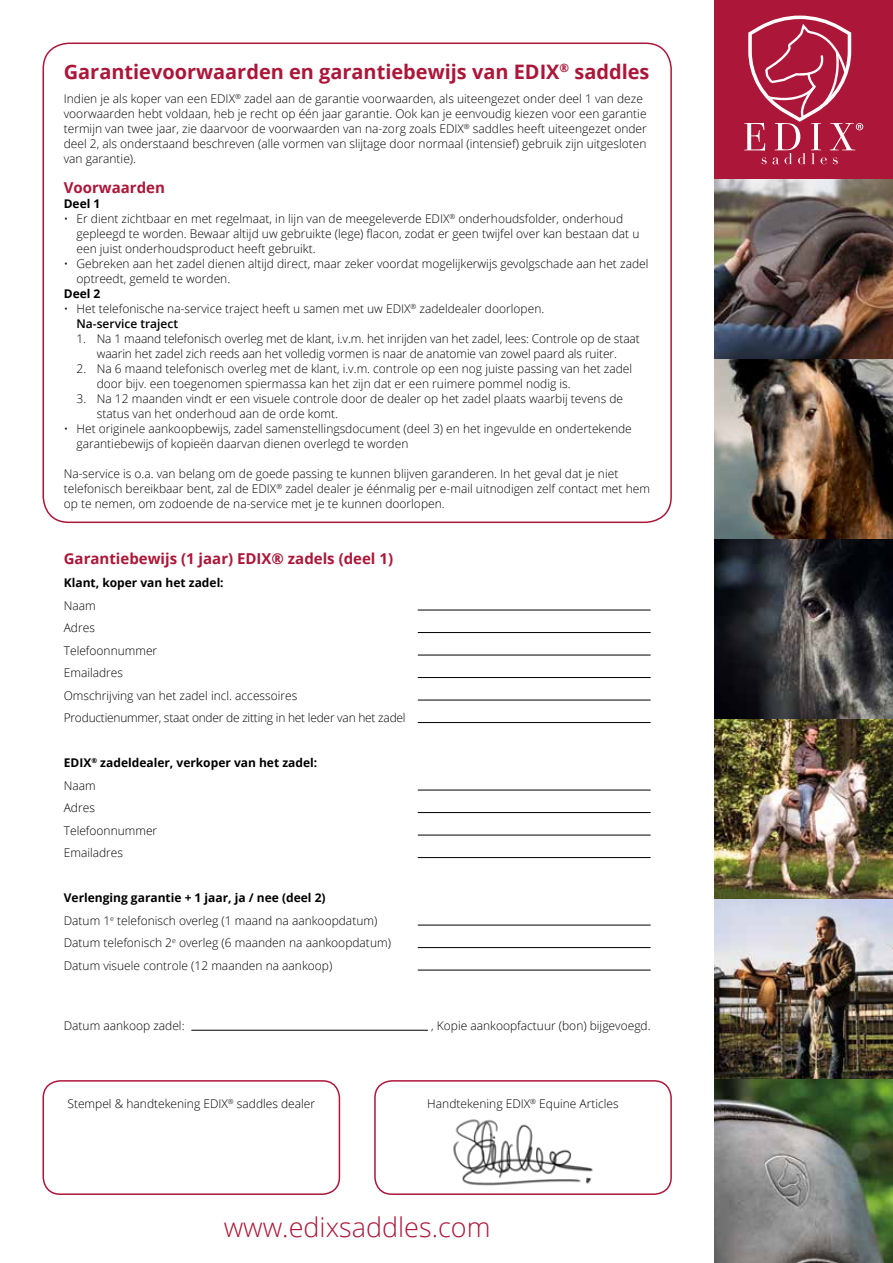
<style>
.page{position:relative;width:893px;height:1263px;background:#fff}
.page>*{position:absolute;margin:0;border:0;box-sizing:border-box;transform-origin:0 0}
.t1{font:300 27px "Open Sans";color:#ac1638}
.t2{font:700 19.95px "Open Sans";color:#ac1638}
.t3{font:700 15px "Open Sans";color:#ac1638}
.t4{font:300 12px/15px "Open Sans";color:#000}
.t5{font:700 12px/22.5px "Open Sans";color:#000}
.s1{font-weight:600}
.s2{font-weight:300}
.s3{font-weight:700}
</style>
<div class="page">
<div style="left:714px;top:0;width:179px;height:180px;background:#ac1638"></div>
<svg style="left:744px;top:16px;width:119px;height:148px"></svg>
<img style="left:714px;top:180px;width:179px;height:1083px">
<hr style="left:418px;top:610px;width:233px;height:1px;background:#000">
<hr style="left:418px;top:632px;width:233px;height:1px;background:#000">
<hr style="left:418px;top:655px;width:233px;height:1px;background:#000">
<hr style="left:418px;top:677px;width:233px;height:1px;background:#000">
<hr style="left:418px;top:700px;width:233px;height:1px;background:#000">
<hr style="left:418px;top:722px;width:233px;height:1px;background:#000">
<hr style="left:418px;top:790px;width:233px;height:1px;background:#000">
<hr style="left:418px;top:812px;width:233px;height:1px;background:#000">
<hr style="left:418px;top:835px;width:233px;height:1px;background:#000">
<hr style="left:418px;top:857px;width:233px;height:1px;background:#000">
<hr style="left:418px;top:925px;width:233px;height:1px;background:#000">
<hr style="left:418px;top:947px;width:233px;height:1px;background:#000">
<hr style="left:418px;top:970px;width:233px;height:1px;background:#000">
<div style="left:43px;top:43px;width:629px;height:480px;border:2px solid #ac1638;border-radius:26px"></div>
<div style="left:43px;top:1080px;width:297px;height:115px;border:2px solid #ac1638;border-radius:17px"></div>
<div style="left:374px;top:1080px;width:298px;height:115px;border:2px solid #ac1638;border-radius:17px"></div>
<hr style="left:191px;top:1030px;width:237px;height:1px;background:#000">
<img style="left:453px;top:1119px;width:140px;height:67px">
<h2 class="t2" style="left:64px;top:58px;width:587px">Garantievoorwaarden en garantiebewijs van EDIX<sup>®</sup> saddles</h2>
<p class="t4" style="left:64px;top:91px;width:585px">Indien je als koper van een EDIX<sup>®</sup> zadel aan de garantie voorwaarden, als uiteengezet onder deel 1 van deze voorwaarden hebt voldaan, heb je recht op één jaar garantie. Ook kan je eenvoudig kiezen voor een garantie termijn van twee jaar, zie daarvoor de voorwaarden van na-zorg zoals EDIX<sup>®</sup> saddles heeft uiteengezet onder deel 2, als onderstaand beschreven (alle vormen van slijtage door normaal (intensief) gebruik zijn uitgesloten van garantie).</p>
<p class="t3" style="left:64px;top:177px;width:103px">Voorwaarden</p>
<p class="t5" style="left:64px;top:192px;width:38px">Deel 1</p>
<p class="t4" style="left:77px;top:211px;width:564px;text-indent:-13px">• Er dient zichtbaar en met regelmaat, in lijn van de meegeleverde EDIX<sup>®</sup> onderhoudsfolder, onderhoud gepleegd te worden. Bewaar altijd uw gebruikte (lege) flacon, zodat er geen twijfel over kan bestaan dat u een juist onderhoudsproduct heeft gebruikt.</p>
<p class="t4" style="left:77px;top:256px;width:573px;text-indent:-13px">• Gebreken aan het zadel dienen altijd direct, maar zeker voordat mogelijkerwijs gevolgschade aan het zadel optreedt, gemeld te worden.</p>
<p class="t5" style="left:64px;top:282px;width:38px">Deel 2</p>
<p class="t4" style="left:77px;top:301px;width:469px;text-indent:-13px">• Het telefonische na-service traject heeft u samen met uw EDIX<sup>®</sup> zadeldealer doorlopen.<br><span class="s1">Na-service traject</span></p>
<p class="t4" style="left:77px;top:331px;width:565px;text-align:center">1. Na 1 maand telefonisch overleg met de klant, i.v.m. het inrijden van het zadel, lees: Controle op de staat waarin het zadel zich reeds aan het volledig vormen is naar de anatomie van zowel paard als ruiter.</p>
<p class="t4" style="left:97px;top:361px;width:537px;text-indent:-20px">2. Na 6 maand telefonisch overleg met de klant, i.v.m. controle op een nog juiste passing van het zadel door bijv. een toegenomen spiermassa kan het zijn dat er een ruimere pommel nodig is.</p>
<p class="t4" style="left:97px;top:391px;width:528px;text-indent:-20px">3. Na 12 maanden vindt er een visuele controle door de dealer op het zadel plaats waarbij tevens de status van het onderhoud aan de orde komt.</p>
<p class="t4" style="left:77px;top:421px;width:557px;text-indent:-13px">• Het originele aankoopbewijs, zadel samenstellingsdocument (deel 3) en het ingevulde en ondertekende garantiebewijs of kopieën daarvan dienen overlegd te worden</p>
<p class="t4" style="left:64px;top:466px;width:588px">Na-service is o.a. van belang om de goede passing te kunnen blijven garanderen. In het geval dat je niet telefonisch bereikbaar bent, zal de EDIX<sup>®</sup> zadel dealer je éénmalig per e-mail uitnodigen zelf contact met hem op te nemen, om zodoende de na-service met je te kunnen doorlopen.</p>
<p class="t3" style="left:64px;top:548px;width:331px">Garantiebewijs (1 jaar) EDIX® zadels (deel 1)</p>
<p class="t5" style="left:64px;top:571px;width:161px">Klant, koper van het zadel:</p>
<p class="t4" style="left:64px;top:594px;width:343px;line-height:22.5px">Naam<br>Adres<br>Telefoonnummer<br>Emailadres<br>Omschrijving van het zadel incl. accessoires<br>Productienummer, staat onder de zitting in het leder van het zadel</p>
<p class="t5" style="left:64px;top:751px;width:255px">EDIX<sup>®</sup> zadeldealer, verkoper van het zadel:<br><span class="s2">Naam<br>Adres<br>Telefoonnummer<br>Emailadres</span></p>
<p class="t4" style="left:64px;top:886px;width:329px;line-height:22.5px"><span class="s3">Verlenging garantie + 1 jaar, ja / nee (deel 2)<br></span>Datum 1<sup>e</sup> telefonisch overleg (1 maand na aankoopdatum)<br>Datum telefonisch 2<sup>e</sup> overleg (6 maanden na aankoopdatum)<br>Datum visuele controle (12 maanden na aankoop)</p>
<p class="t4" style="left:64px;top:1018px;width:122px">Datum aankoop zadel:</p>
<p class="t4" style="left:431px;top:1018px;width:221px">, Kopie aankoopfactuur (bon) bijgevoegd.</p>
<p class="t4" style="left:67px;top:1096px;width:249px">Stempel &amp; handtekening EDIX<sup>®</sup> saddles dealer</p>
<p class="t4" style="left:427px;top:1096px;width:193px">Handtekening EDIX<sup>®</sup> Equine Articles</p>
<h1 class="t1" style="left:224px;top:1209px;width:268px">www.edixsaddles.com</h1>
</div>
